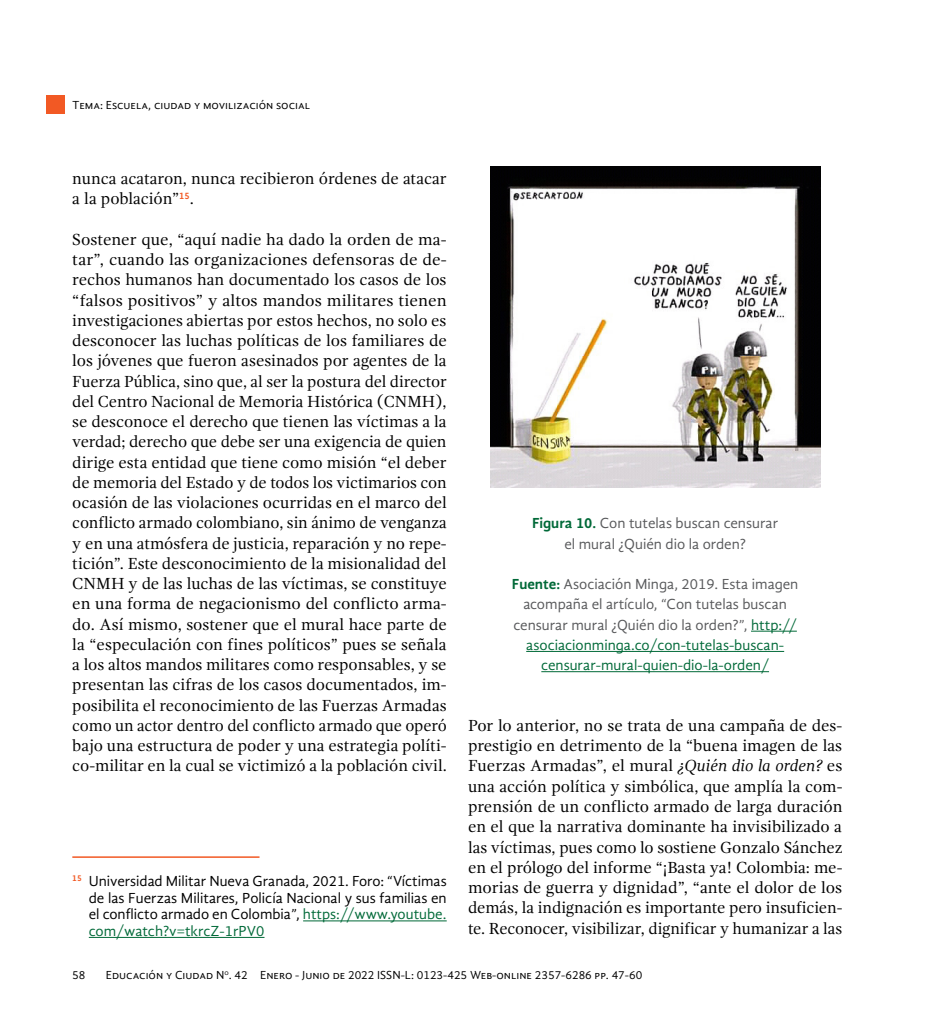
<style>
.page{position:relative;width:936px;height:1021px;background:#fff}
.page>*{position:absolute;margin:0;border:0;box-sizing:border-box;transform-origin:0 0}
.t1{font:16.5px/20.2px "Gandhi Serif";letter-spacing:-.005em;color:#000;text-align:justify}
.t2{font:15px/20.2px "Gandhi Sans";color:#58595b;text-align:center}
.t3{font:15px/16.5px "Gandhi Sans";color:#000;text-align:justify}
.t4{font:12px "Gandhi Sans";color:#000}
.s1{color:#006938}
.s2{font-weight:700;color:#006938}
.s3{font-style:italic}
</style>
<div class="page">
<div style="left:47px;top:95px;width:18px;height:18px;background:#f25924"></div>
<hr style="left:72px;top:856px;width:187px;height:1px;background:#f25924">
<hr style="left:303px;top:920px;width:143px;height:1px;background:#006938">
<hr style="left:89px;top:937px;width:175px;height:1px;background:#006938">
<hr style="left:751px;top:630px;width:45px;height:1px;background:#006938">
<hr style="left:526px;top:651px;width:258px;height:1px;background:#006938">
<hr style="left:541px;top:671px;width:228px;height:1px;background:#006938">
<img style="left:490px;top:167px;width:330px;height:321px">
<p class="t4" style="left:72px;top:98px;width:239px">Tema: Escuela, ciudad y movilización social</p>
<p class="t1" style="left:72px;top:168px;width:376px">nunca acataron, nunca recibieron órdenes de atacar a la población”<sup>15</sup>.</p>
<p class="t1" style="left:72px;top:229px;width:376px">Sostener que, “aquí nadie ha dado la orden de ma&shy;tar”, cuando las organizaciones defensoras de de&shy;rechos humanos han documentado los casos de los “falsos positivos” y altos mandos militares tienen investigaciones abiertas por estos hechos, no solo es desconocer las luchas políticas de los familiares de los jóvenes que fueron asesinados por agentes de la Fuerza Pública, sino que, al ser la postura del director del Centro Nacional de Memoria Histórica (CNMH), se desconoce el derecho que tienen las víctimas a la verdad; derecho que debe ser una exigencia de quien dirige esta entidad que tiene como misión “el deber de memoria del Estado y de todos los victimarios con ocasión de las violaciones ocurridas en el marco del conflicto armado colombiano, sin ánimo de venganza y en una atmósfera de justicia, reparación y no repe&shy;tición”. Este desconocimiento de la misionalidad del CNMH y de las luchas de las víctimas, se constituye en una forma de negacionismo del conflicto arma&shy;do. Así mismo, sostener que el mural hace parte de la “especulación con fines políticos” pues se señala a los altos mandos militares como responsables, y se presentan las cifras de los casos documentados, im&shy;posibilita el reconocimiento de las Fuerzas Armadas como un actor dentro del conflicto armado que operó bajo una estructura de poder y una estrategia políti&shy;co-militar en la cual se victimizó a la población civil.</p>
<p class="t3" style="left:89px;top:873px;width:359px;text-indent:-16px"><sup>15</sup> Universidad Militar Nueva Granada, 2021. Foro: “Víctimas de las Fuerzas Militares, Policía Nacional y sus familias en el conflicto armado en Colombia”, <span class="s1">https://www.youtube. com/watch?v=tkrcZ-1rPV0</span></p>
<p class="t2" style="left:532px;top:513px;width:247px"><span class="s2">Figura 10.</span> Con tutelas buscan censurar el mural ¿Quién dio la orden?</p>
<p class="t2" style="left:512px;top:574px;width:288px"><span class="s2">Fuente:</span> Asociación Minga, 2019. Esta imagen acompaña el artículo, “Con tutelas buscan censurar mural ¿Quién dio la orden?”, <span class="s1">http:// asociacionminga.co/con-tutelas-buscan&shy;censurar-mural-quien-dio-la-orden/</span></p>
<p class="t1" style="left:468px;top:715px;width:376px">Por lo anterior, no se trata de una campaña de des&shy;prestigio en detrimento de la “buena imagen de las Fuerzas Armadas”, el mural <span class="s3">¿Quién dio la orden?</span> es una acción política y simbólica, que amplía la com&shy;prensión de un conflicto armado de larga duración en el que la narrativa dominante ha invisibilizado a las víctimas, pues como lo sostiene Gonzalo Sánchez en el prólogo del informe “¡Basta ya! Colombia: me&shy;morias de guerra y dignidad”, “ante el dolor de los demás, la indignación es importante pero insuficien&shy;te. Reconocer, visibilizar, dignificar y humanizar a las</p>
<p class="t4" style="left:72px;top:968px;width:15px">58</p>
<p class="t4" style="left:106px;top:968px;width:538px">Educación y Ciudad N<sup>o</sup>. 42 Enero - Junio de 2022 ISSN-L: 0123-425 Web-online 2357-6286 pp. 47-60</p>
</div>
